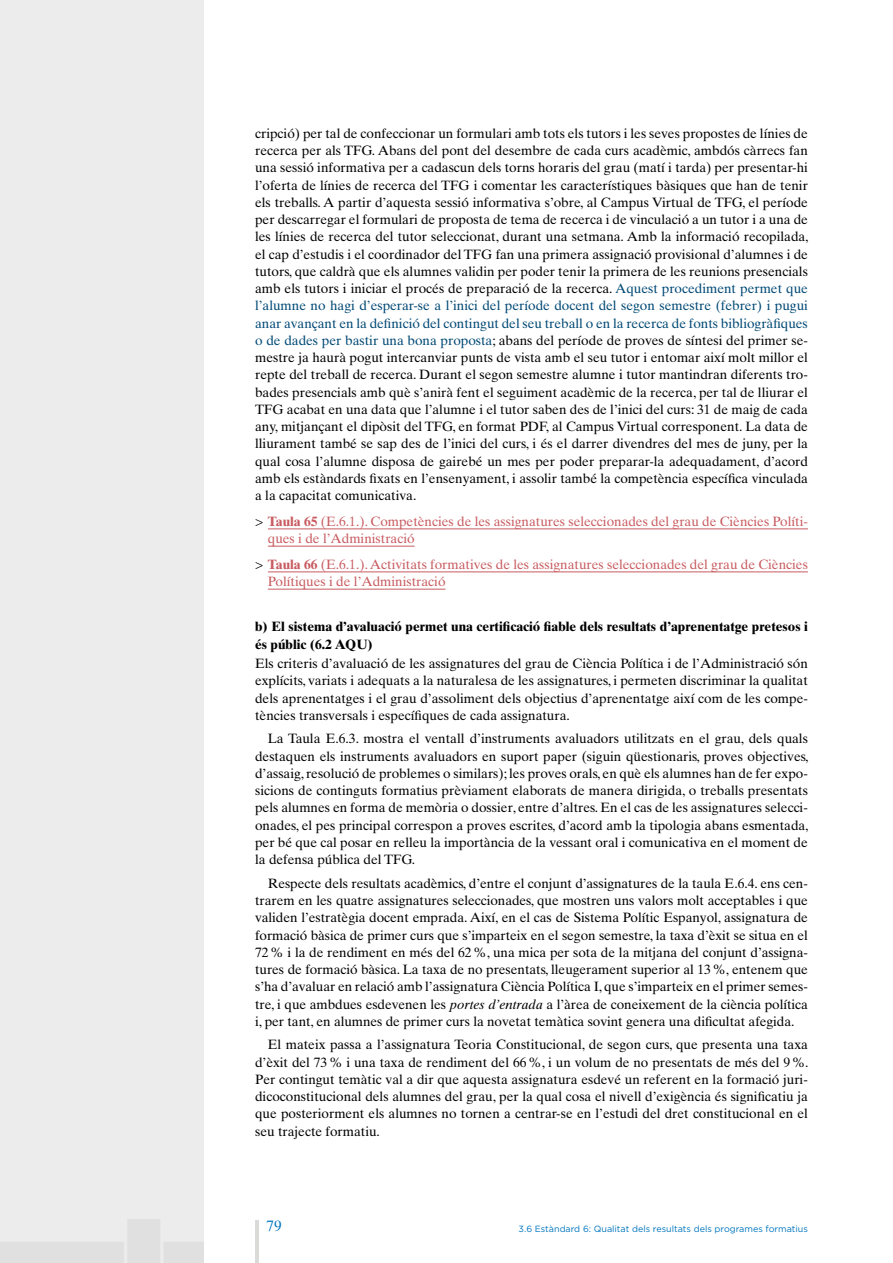
<style>
.page{position:relative;width:893px;height:1263px;background:#fff}
.page>*{position:absolute;margin:0;border:0;box-sizing:border-box;transform-origin:0 0}
.t1{font:15px "Times Ten LT";color:#0076be}
.t2{font:13.5px/17.2px "Times Ten LT";color:#000;text-align:justify}
.t3{font:13.5px/17.2px "Times Ten LT";color:#c85c61}
.t4{font:700 13.5px/17.2px "Times Ten LT";color:#000}
.t5{font:9px "Gotham";color:#0076be}
.s1{color:#004975}
.s2{color:#000}
.s3{font-weight:700}
.s4{font-style:italic}
</style>
<div class="page">
<div style="left:0;top:0;width:203px;height:1263px;background:#ececec"></div>
<hr style="left:255px;top:1220px;width:3px;height:43px;background:#dadad9">
<hr style="left:268px;top:528px;width:540px;height:1px;background:#c85c61">
<hr style="left:268px;top:546px;width:147px;height:1px;background:#c85c61">
<hr style="left:268px;top:571px;width:540px;height:1px;background:#c85c61">
<hr style="left:268px;top:589px;width:177px;height:1px;background:#c85c61">
<p class="t2" style="left:255px;top:125px;width:555px">cripció) per tal de confeccionar un formulari amb tots els tutors i les seves propostes de línies de recerca per als TFG. Abans del pont del desembre de cada curs acadèmic, ambdós càrrecs fan una sessió informativa per a cadascun dels torns horaris del grau (matí i tarda) per presentar-hi l’oferta de línies de recerca del TFG i comentar les característiques bàsiques que han de tenir els treballs. A partir d’aquesta sessió informativa s’obre, al Campus Virtual de TFG, el període per descarregar el formulari de proposta de tema de recerca i de vinculació a un tutor i a una de les línies de recerca del tutor seleccionat, durant una setmana. Amb la informació recopilada, el cap d’estudis i el coordinador del TFG fan una primera assignació provisional d’alumnes i de tutors, que caldrà que els alumnes validin per poder tenir la primera de les reunions presencials amb els tutors i iniciar el procés de preparació de la recerca. <span class="s1">Aquest procediment permet que l’alumne no hagi d’esperar-se a l’inici del període docent del segon semestre (febrer) i pugui anar avançant en la definició del contingut del seu treball o en la recerca de fonts bibliogràfiques o de dades per bastir una bona proposta</span>; abans del període de proves de síntesi del primer se&shy;mestre ja haurà pogut intercanviar punts de vista amb el seu tutor i entomar així molt millor el repte del treball de recerca. Durant el segon semestre alumne i tutor mantindran diferents tro&shy;bades presencials amb què s’anirà fent el seguiment acadèmic de la recerca, per tal de lliurar el TFG acabat en una data que l’alumne i el tutor saben des de l’inici del curs: 31 de maig de cada any, mitjançant el dipòsit del TFG, en format PDF, al Campus Virtual corresponent. La data de lliurament també se sap des de l’inici del curs, i és el darrer divendres del mes de juny, per la qual cosa l’alumne disposa de gairebé un mes per poder preparar-la adequadament, d’acord amb els estàndards fixats en l’ensenyament, i assolir també la competència específica vinculada a la capacitat comunicativa.</p>
<p class="t3" style="left:268px;top:513px;width:541px;text-indent:-13px"><span class="s2">&gt;</span> <span class="s3">Taula 65</span> (E.6.1.). Competències de les assignatures seleccionades del grau de Ciències Políti&shy;ques i de l’Administració</p>
<p class="t3" style="left:268px;top:556px;width:542px;text-indent:-13px"><span class="s2">&gt;</span> <span class="s3">Taula 66</span> (E.6.1.). Activitats formatives de les assignatures seleccionades del grau de Ciències<br>Polítiques i de l’Administració</p>
<p class="t4" style="left:255px;top:618px;width:554px">b) El sistema d’avaluació permet una certificació fiable dels resultats d’aprenentatge pretesos i és públic (6.2 AQU)</p>
<p class="t2" style="left:255px;top:655px;width:554px">Els criteris d’avaluació de les assignatures del grau de Ciència Política i de l’Administració són explícits, variats i adequats a la naturalesa de les assignatures, i permeten discriminar la qualitat dels aprenentatges i el grau d’assoliment dels objectius d’aprenentatge així com de les compe&shy;tències transversals i específiques de cada assignatura.</p>
<p class="t2" style="left:255px;top:730px;width:555px;text-indent:13px">La Taula E.6.3. mostra el ventall d’instruments avaluadors utilitzats en el grau, dels quals destaquen els instruments avaluadors en suport paper (siguin qüestionaris, proves objectives, d’assaig, resolució de problemes o similars); les proves orals, en què els alumnes han de fer expo&shy;sicions de continguts formatius prèviament elaborats de manera dirigida, o treballs presentats pels alumnes en forma de memòria o dossier, entre d’altres. En el cas de les assignatures selecci&shy;onades, el pes principal correspon a proves escrites, d’acord amb la tipologia abans esmentada, per bé que cal posar en relleu la importància de la vessant oral i comunicativa en el moment de la defensa pública del TFG.</p>
<p class="t2" style="left:255px;top:874px;width:554px;text-indent:13px">Respecte dels resultats acadèmics, d’entre el conjunt d’assignatures de la taula E.6.4. ens cen&shy;trarem en les quatre assignatures seleccionades, que mostren uns valors molt acceptables i que validen l’estratègia docent emprada. Així, en el cas de Sistema Polític Espanyol, assignatura de formació bàsica de primer curs que s’imparteix en el segon semestre, la taxa d’èxit se situa en el 72% i la de rendiment en més del 62%, una mica per sota de la mitjana del conjunt d’assigna&shy;tures de formació bàsica. La taxa de no presentats, lleugerament superior al 13%, entenem que s’ha d’avaluar en relació amb l’assignatura Ciència Política I, que s’imparteix en el primer semes&shy;tre, i que ambdues esdevenen les <span class="s4">portes d’entrada</span> a l’àrea de coneixement de la ciència política i, per tant, en alumnes de primer curs la novetat temàtica sovint genera una dificultat afegida.</p>
<p class="t2" style="left:255px;top:1036px;width:554px;text-indent:13px">El mateix passa a l’assignatura Teoria Constitucional, de segon curs, que presenta una taxa d’èxit del 73% i una taxa de rendiment del 66%, i un volum de no presentats de més del 9%.<br>Per contingut temàtic val a dir que aquesta assignatura esdevé un referent en la formació juri&shy;dicoconstitucional dels alumnes del grau, per la qual cosa el nivell d’exigència és significatiu ja que posteriorment els alumnes no tornen a centrar-se en l’estudi del dret constitucional en el seu trajecte formatiu.</p>
<p class="t1" style="left:267px;top:1217px;width:16px">79</p>
<p class="t5" style="left:519px;top:1222px;width:291px">3.6 Estàndard 6: Qualitat dels resultats dels programes formatius</p>
</div>
